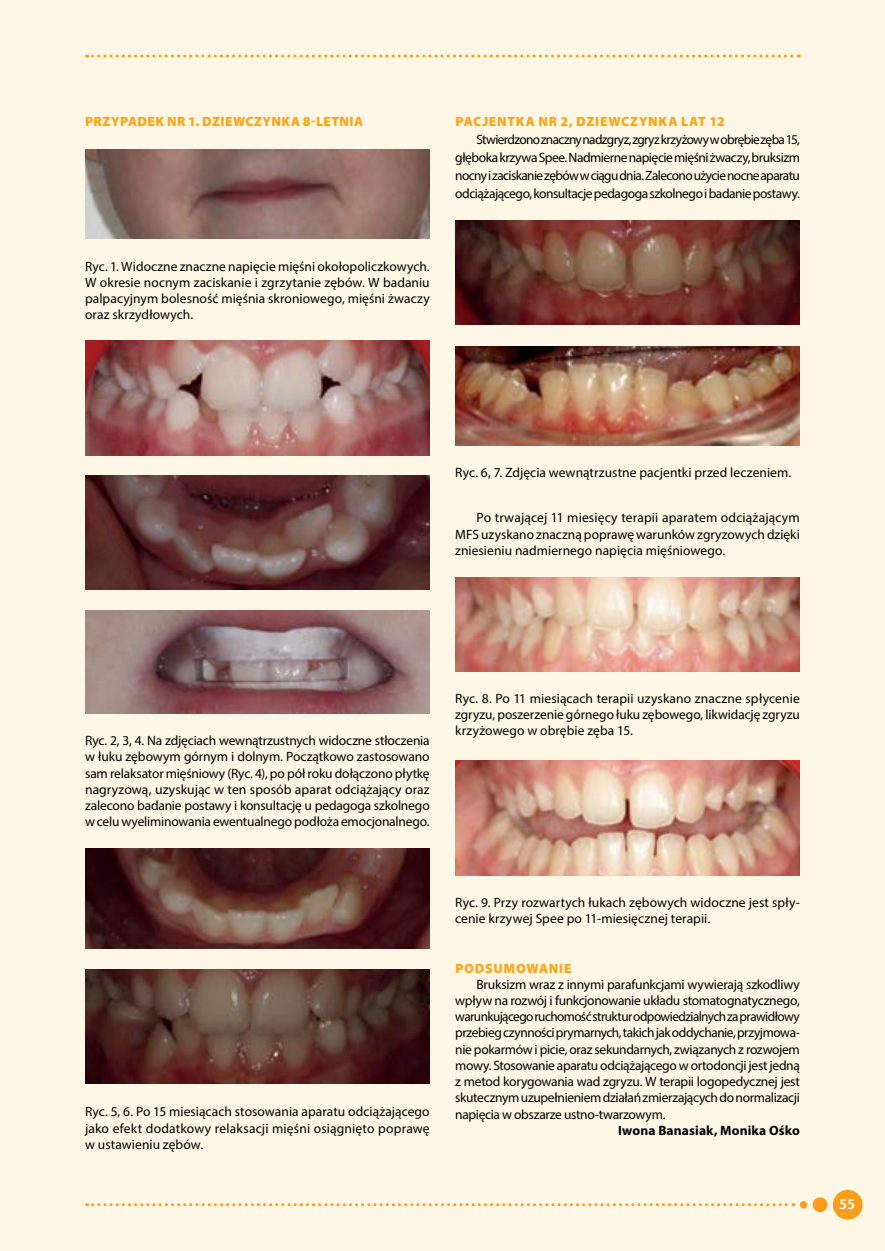
<style>
.page{position:relative;width:885px;height:1251px;background:#fff}
.page>*{position:absolute;margin:0;border:0;box-sizing:border-box;transform-origin:0 0}
.t1{font:600 15px "Myriad Pro";color:#fff}
.t2{font:13.5px/16.2px "Myriad Pro";color:#000;text-align:justify}
.t3{font:900 13.5px "Myriad Pro";letter-spacing:.045em;color:#faa61a}
.t4{font:700 13.5px "Myriad Pro";letter-spacing:.01em;color:#000}
</style>
<div class="page">
<div style="left:0;top:0;width:884px;height:1250px;background:#fff7e5"></div>
<img style="left:85px;top:150px;width:344px;height:89px">
<img style="left:85px;top:341px;width:344px;height:114px">
<img style="left:85px;top:848px;width:344px;height:100px">
<img style="left:85px;top:969px;width:344px;height:114px">
<img style="left:455px;top:220px;width:344px;height:104px">
<img style="left:455px;top:577px;width:344px;height:94px">
<img style="left:455px;top:347px;width:344px;height:98px">
<img style="left:455px;top:760px;width:344px;height:115px">
<img style="left:85px;top:611px;width:344px;height:102px">
<img style="left:85px;top:476px;width:344px;height:113px">
<svg style="left:87px;top:54px;width:712px;height:3px"></svg>
<div style="left:832px;top:1189px;width:30px;height:30px;background:#f99d1c;border-radius:50%"></div>
<div style="left:812px;top:1196px;width:15px;height:15px;background:#f99d1c;border-radius:50%"></div>
<svg style="left:799px;top:1200px;width:8px;height:8px"></svg>
<svg style="left:87px;top:1203px;width:707px;height:2px"></svg>
<p class="t3" style="left:85px;top:114px;width:279px">PRZYPADEK NR 1. DZIEWCZYNKA 8-LETNIA</p>
<p class="t3" style="left:455px;top:114px;width:271px">PACJENTKA NR 2, DZIEWCZYNKA LAT 12</p>
<p class="t2" style="left:455px;top:130px;width:346px;line-height:18px;text-indent:21px">Stwierdzono znaczny nadzgryz, zgryz krzyżowy w obrębie zęba 15, głęboka krzywa Spee. Nadmierne napięcie mięśni żwaczy, bruksizm nocny i zaciskanie zębów w ciągu dnia. Zalecono użycie nocne aparatu odciążającego, konsultacje pedagoga szkolnego i badanie postawy.</p>
<p class="t2" style="left:85px;top:258px;width:346px">Ryc. 1. Widoczne znaczne napięcie mięśni okołopoliczkowych.<br>W okresie nocnym zaciskanie i zgrzytanie zębów. W badaniu palpacyjnym bolesność mięśnia skroniowego, mięśni żwaczy oraz skrzydłowych.</p>
<p class="t2" style="left:455px;top:464px;width:337px">Ryc. 6, 7. Zdjęcia wewnątrzustne pacjentki przed leczeniem.</p>
<p class="t2" style="left:455px;top:509px;width:346px;text-indent:21px">Po trwającej 11 miesięcy terapii aparatem odciążającym MFS uzyskano znaczną poprawę warunków zgryzowych dzięki zniesieniu nadmiernego napięcia mięśniowego.</p>
<p class="t2" style="left:85px;top:732px;width:346px">Ryc. 2, 3, 4. Na zdjęciach wewnątrzustnych widoczne stłoczenia w łuku zębowym górnym i dolnym. Początkowo zastosowano sam relaksator mięśniowy (Ryc. 4), po pół roku dołączono płytkę nagryzową, uzyskując w ten sposób aparat odciążający oraz zalecono badanie postawy i konsultację u pedagoga szkolnego w celu wyeliminowania ewentualnego podłoża emocjonalnego.</p>
<p class="t2" style="left:455px;top:689px;width:346px">Ryc. 8. Po 11 miesiącach terapii uzyskano znaczne spłycenie zgryzu, poszerzenie górnego łuku zębowego, likwidację zgryzu krzyżowego w obrębie zęba 15.</p>
<p class="t2" style="left:85px;top:1103px;width:346px">Ryc. 5, 6. Po 15 miesiącach stosowania aparatu odciążającego jako efekt dodatkowy relaksacji mięśni osiągnięto poprawę w ustawieniu zębów.</p>
<p class="t2" style="left:455px;top:893px;width:346px">Ryc. 9. Przy rozwartych łukach zębowych widoczne jest spły&shy;cenie krzywej Spee po 11-miesięcznej terapii.</p>
<p class="t3" style="left:455px;top:960px;width:118px">PODSUMOWANIE</p>
<p class="t2" style="left:455px;top:975px;width:346px;text-indent:21px">Bruksizm wraz z innymi parafunkcjami wywierają szkodliwy wpływ na rozwój i funkcjonowanie układu stomatognatycznego, warunkującego ruchomość struktur odpowiedzialnych za prawidłowy przebieg czynności prymarnych, takich jak oddychanie, przyjmowa&shy;nie pokarmów i picie, oraz sekundarnych, związanych z rozwojem mowy. Stosowanie aparatu odciążającego w ortodoncji jest jedną z metod korygowania wad zgryzu. W terapii logopedycznej jest skutecznym uzupełnieniem działań zmierzających do normalizacji napięcia w obszarze ustno-twarzowym.</p>
<p class="t4" style="left:618px;top:1121px;width:183px">Iwona Banasiak, Monika Ośko</p>
<p class="t1" style="left:839px;top:1193px;width:18px">55</p>
</div>
